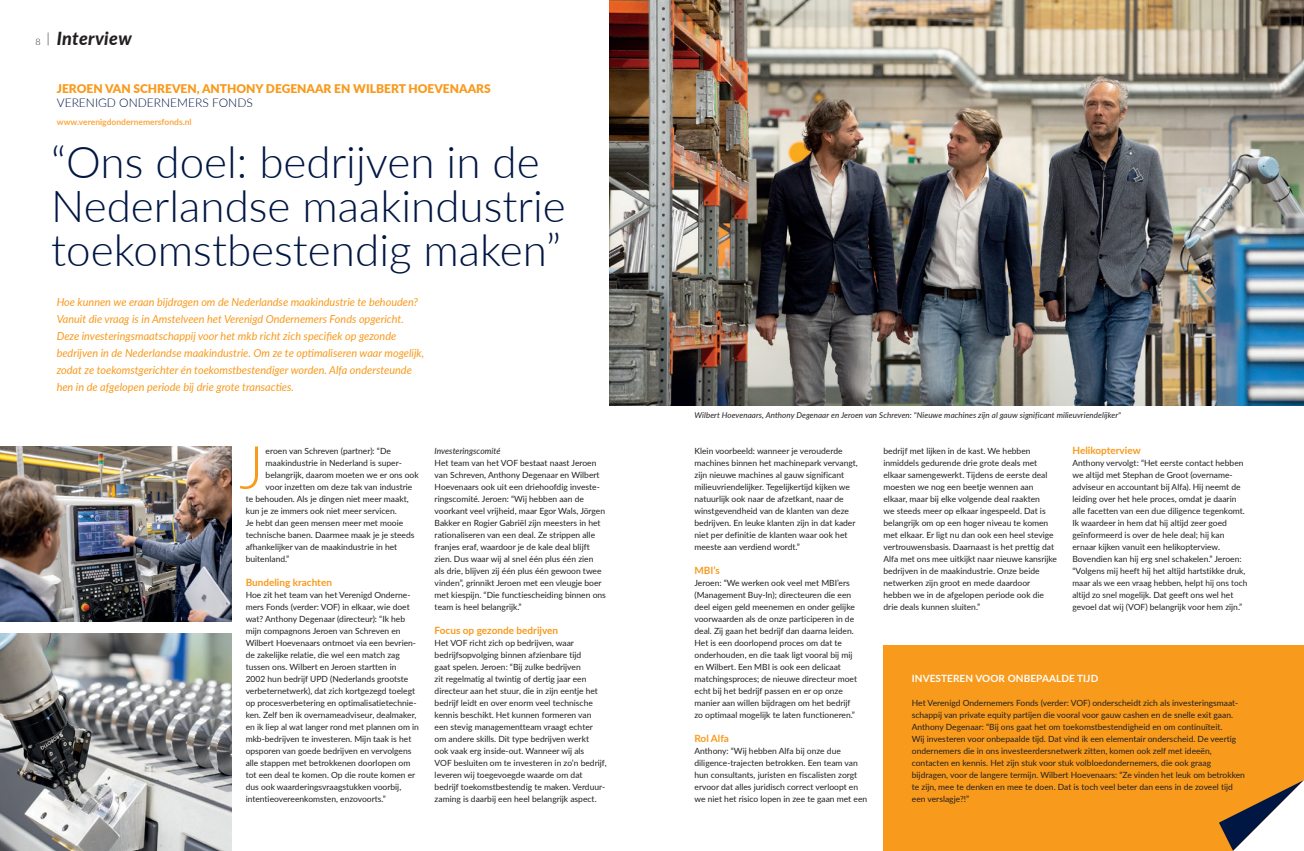
<style>
.page{position:relative;width:1304px;height:851px;background:#fff}
.page>*{position:absolute;margin:0;border:0;box-sizing:border-box;transform-origin:0 0}
.t1{font:300 59.4px "Lato";color:#f89a1c}
.t2{font:300 44px/44px "Lato";color:#001643}
.t3{font:italic 800 18px "Lato";letter-spacing:.02em;color:#231f20}
.t4{font:900 12px "Lato";color:#f89a1c}
.t5{font:300 12px "Lato";color:#001643}
.t6{font:italic 11px/17px "Lato";color:#f89a1c}
.t7{font:700 10px "Lato";color:#f89a1c}
.t8{font:700 10px "Lato";letter-spacing:.01em;color:#fff}
.t9{font:8.5px/12px "Lato";color:#231f20}
.t10{font:700 8.5px "Lato";color:#faa83f}
.t11{font:italic 8.5px "Lato";color:#231f20}
.t12{font:italic 8px "Lato";letter-spacing:.01em;color:#231f20}
.s1{font-weight:300;font-style:normal;font-size:9px}
.s2{font-weight:300;font-style:normal;font-size:14px}
</style>
<div class="page">
<div style="left:883px;top:645px;width:421px;height:205px;background:#f89a1c"></div>
<svg style="left:1219px;top:780px;width:85px;height:70px"></svg>
<img style="left:609px;top:0;width:695px;height:406px">
<img style="left:0;top:633px;width:231px;height:217px">
<img style="left:0;top:446px;width:231px;height:175px">
<h3 class="t3" style="left:36px;top:25px;width:98px"><span class="s1">8</span> <span class="s2">|</span> Interview</h3>
<h3 class="t4" style="left:57px;top:80px;width:435px">JEROEN VAN SCHREVEN, ANTHONY DEGENAAR EN WILBERT HOEVENAARS</h3>
<h3 class="t5" style="left:57px;top:94px;width:197px">VERENIGD ONDERNEMERS FONDS</h3>
<p class="t10" style="left:57px;top:116px;width:136px">www.verenigdondernemersfonds.nl</p>
<h2 class="t2" style="left:51px;top:138px;width:516px">“Ons doel: bedrijven in de<br>Nederlandse maakindustrie toekomstbestendig maken”</h2>
<p class="t6" style="left:57px;top:293px;width:369px">Hoe kunnen we eraan bijdragen om de Nederlandse maakindustrie te behouden?<br>Vanuit die vraag is in Amstelveen het Verenigd Ondernemers Fonds opgericht.<br>Deze investeringsmaatschappij voor het mkb richt zich specifiek op gezonde bedrijven in de Nederlandse maakindustrie. Om ze te optimaliseren waar mogelijk, zodat ze toekomstgerichter én toekomstbestendiger worden. Alfa ondersteunde hen in de afgelopen periode bij drie grote transacties.</p>
<h1 class="t1" style="left:239px;top:426px;width:26px">J</h1>
<p class="t9" style="left:266px;top:444px;width:127px">eroen van Schreven (partner): “De</p>
<p class="t9" style="left:266px;top:456px;width:138px">maakindustrie in Nederland is super-</p>
<p class="t9" style="left:266px;top:468px;width:155px">belangrijk, daarom moeten we er ons ook</p>
<p class="t9" style="left:266px;top:480px;width:148px">voor inzetten om deze tak van industrie</p>
<p class="t9" style="left:246px;top:492px;width:164px">te behouden. Als je dingen niet meer maakt,</p>
<p class="t9" style="left:246px;top:504px;width:153px">kun je ze immers ook niet meer servicen.</p>
<p class="t9" style="left:246px;top:516px;width:159px">Je hebt dan geen mensen meer met mooie</p>
<p class="t9" style="left:246px;top:528px;width:170px">technische banen. Daarmee maak je je steeds</p>
<p class="t9" style="left:246px;top:540px;width:153px">afhankelijker van de maakindustrie in het</p>
<p class="t9" style="left:246px;top:552px;width:45px">buitenland.”</p>
<p class="t7" style="left:246px;top:574px;width:88px">Bundeling krachten</p>
<p class="t9" style="left:246px;top:588px;width:175px">Hoe zit het team van het Verenigd Onderne&shy;mers Fonds (verder: VOF) in elkaar, wie doet wat? Anthony Degenaar (directeur): “Ik heb mijn compagnons Jeroen van Schreven en Wilbert Hoevenaars ontmoet via een bevrien&shy;de zakelijke relatie, die wel een match zag tussen ons. Wilbert en Jeroen startten in<br>2002 hun bedrijf UPD (Nederlands grootste verbeternetwerk), dat zich kortgezegd toelegt op procesverbetering en optimalisatietechnie&shy;ken. Zelf ben ik overnameadviseur, dealmaker, en ik liep al wat langer rond met plannen om in mkb-bedrijven te investeren. Mijn taak is het opsporen van goede bedrijven en vervolgens alle stappen met betrokkenen doorlopen om tot een deal te komen. Op die route komen er dus ook waarderingsvraagstukken voorbij, intentieovereenkomsten, enzovoorts.”</p>
<p class="t11" style="left:435px;top:444px;width:67px">Investeringscomité</p>
<p class="t9" style="left:435px;top:456px;width:173px">Het team van het VOF bestaat naast Jeroen van Schreven, Anthony Degenaar en Wilbert Hoevenaars ook uit een driehoofdig investe&shy;ringscomité. Jeroen: “Wij hebben aan de voorkant veel vrijheid, maar Egor Wals, Jörgen Bakker en Rogier Gabriël zijn meesters in het rationaliseren van een deal. Ze strippen alle franjes eraf, waardoor je de kale deal blijft zien. Dus waar wij al snel één plus één zien<br>als drie, blijven zij één plus één gewoon twee vinden”, grinnikt Jeroen met een vleugje boer met kiespijn. “Die functiescheiding binnen ons team is heel belangrijk.”</p>
<p class="t7" style="left:435px;top:622px;width:125px">Focus op gezonde bedrijven</p>
<p class="t9" style="left:435px;top:636px;width:173px">Het VOF richt zich op bedrijven, waar bedrijfsopvolging binnen afzienbare tijd<br>gaat spelen. Jeroen: “Bij zulke bedrijven<br>zit regelmatig al twintig of dertig jaar een directeur aan het stuur, die in zijn eentje het bedrijf leidt en over enorm veel technische kennis beschikt. Het kunnen formeren van een stevig managementteam vraagt echter om andere skills. Dit type bedrijven werkt<br>ook vaak erg inside-out. Wanneer wij als<br>VOF besluiten om te investeren in zo’n bedrijf, leveren wij toegevoegde waarde om dat bedrijf toekomstbestendig te maken. Verduur&shy;zaming is daarbij een heel belangrijk aspect.</p>
<p class="t12" style="left:694px;top:409px;width:428px">Wilbert Hoevenaars, Anthony Degenaar en Jeroen van Schreven: "Nieuwe machines zijn al gauw significant milieuvriendelijker"</p>
<p class="t9" style="left:694px;top:444px;width:165px">Klein voorbeeld: wanneer je verouderde machines binnen het machinepark vervangt, zijn nieuwe machines al gauw significant milieuvriendelijker. Tegelijkertijd kijken we natuurlijk ook naar de afzetkant, naar de winstgevendheid van de klanten van deze bedrijven. En leuke klanten zijn in dat kader niet per definitie de klanten waar ook het meeste aan verdiend wordt.”</p>
<p class="t7" style="left:694px;top:562px;width:27px">MBI’s</p>
<p class="t9" style="left:694px;top:576px;width:164px">Jeroen: “We werken ook veel met MBI’ers (Management Buy-In); directeuren die een deel eigen geld meenemen en onder gelijke voorwaarden als de onze participeren in de deal. Zij gaan het bedrijf dan daarna leiden.<br>Het is een doorlopend proces om dat te onderhouden, en die taak ligt vooral bij mij en Wilbert. Een MBI is ook een delicaat matchingsproces; de nieuwe directeur moet echt bij het bedrijf passen en er op onze manier aan willen bijdragen om het bedrijf zo optimaal mogelijk te laten functioneren.”</p>
<p class="t7" style="left:694px;top:730px;width:36px">Rol Alfa</p>
<p class="t9" style="left:694px;top:744px;width:174px">Anthony: “Wij hebben Alfa bij onze due diligence-trajecten betrokken. Een team van hun consultants, juristen en fiscalisten zorgt ervoor dat alles juridisch correct verloopt en we niet het risico lopen in zee te gaan met een</p>
<p class="t9" style="left:883px;top:444px;width:175px">bedrijf met lijken in de kast. We hebben inmiddels gedurende drie grote deals met elkaar samengewerkt. Tijdens de eerste deal moesten we nog een beetje wennen aan elkaar, maar bij elke volgende deal raakten<br>we steeds meer op elkaar ingespeeld. Dat is belangrijk om op een hoger niveau te komen met elkaar. Er ligt nu dan ook een heel stevige vertrouwensbasis. Daarnaast is het prettig dat Alfa met ons mee uitkijkt naar nieuwe kansrijke bedrijven in de maakindustrie. Onze beide netwerken zijn groot en mede daardoor hebben we in de afgelopen periode ook die drie deals kunnen sluiten.”</p>
<p class="t7" style="left:1072px;top:442px;width:70px">Helikopterview</p>
<p class="t9" style="left:1072px;top:456px;width:176px">Anthony vervolgt: “Het eerste contact hebben we altijd met Stephan de Groot (overname&shy;adviseur en accountant bij Alfa). Hij neemt de leiding over het hele proces, omdat je daarin alle facetten van een due diligence tegenkomt.<br>Ik waardeer in hem dat hij altijd zeer goed geïnformeerd is over de hele deal; hij kan ernaar kijken vanuit een helikopterview.<br>Bovendien kan hij erg snel schakelen.” Jeroen: “Volgens mij heeft hij het altijd hartstikke druk, maar als we een vraag hebben, helpt hij ons toch altijd zo snel mogelijk. Dat geeft ons wel het gevoel dat wij (VOF) belangrijk voor hem zijn.”</p>
<p class="t8" style="left:912px;top:670px;width:188px">INVESTEREN VOOR ONBEPAALDE TIJD</p>
<p class="t9" style="left:912px;top:696px;width:335px">Het Verenigd Ondernemers Fonds (verder: VOF) onderscheidt zich als investeringsmaat&shy;schappij van private equity partijen die vooral voor gauw cashen en de snelle exit gaan.<br>Anthony Degenaar: “Bij ons gaat het om toekomstbestendigheid en om continuïteit.<br>Wij investeren voor onbepaalde tijd. Dat vind ik een elementair onderscheid. De veertig ondernemers die in ons investeerdersnetwerk zitten, komen ook zelf met ideeën, contacten en kennis. Het zijn stuk voor stuk volbloedondernemers, die ook graag bijdragen, voor de langere termijn. Wilbert Hoevenaars: “Ze vinden het leuk om betrokken te zijn, mee te denken en mee te doen. Dat is toch veel beter dan eens in de zoveel tijd een verslagje?!”</p>
</div>
